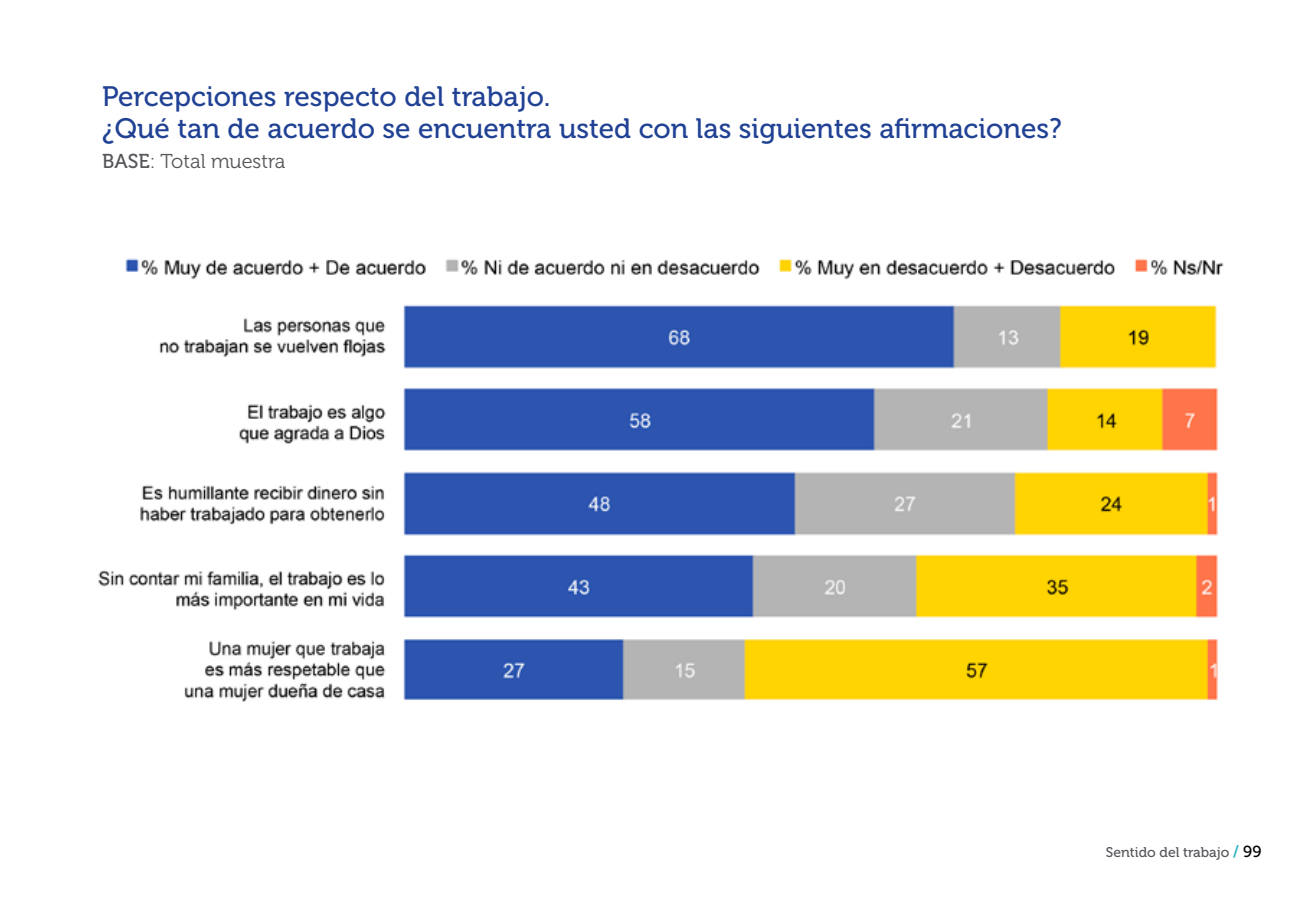
<style>
.page{position:relative;width:1304px;height:908px;background:#fff}
.page>*{position:absolute;margin:0;border:0;box-sizing:border-box;transform-origin:0 0}
.t1{font:28px/32px "Museo 500";color:#204194}
.t2{font:20px "Museo 300";color:#55565a}
.t3{font:14px "Museo 500";color:#55565a}
.s1{font-family:"Museo 500"}
.s2{font-family:"Museo 700";font-size:16px;color:#31b7c0}
.s3{font-size:16px;color:#000}
</style>
<div class="page">
<img style="left:98px;top:258px;width:1126px;height:444px">
<p class="t1" style="left:102px;top:81px;width:961px">Percepciones respecto del trabajo.<br>¿Qué tan de acuerdo se encuentra usted con las siguientes afirmaciones?</p>
<p class="t2" style="left:102px;top:150px;width:185px"><span class="s1">Base</span>: Total muestra</p>
<p class="t3" style="left:1106px;top:844px;width:157px">Sentido del trabajo <span class="s2">/</span> <span class="s3">99</span></p>
</div>
